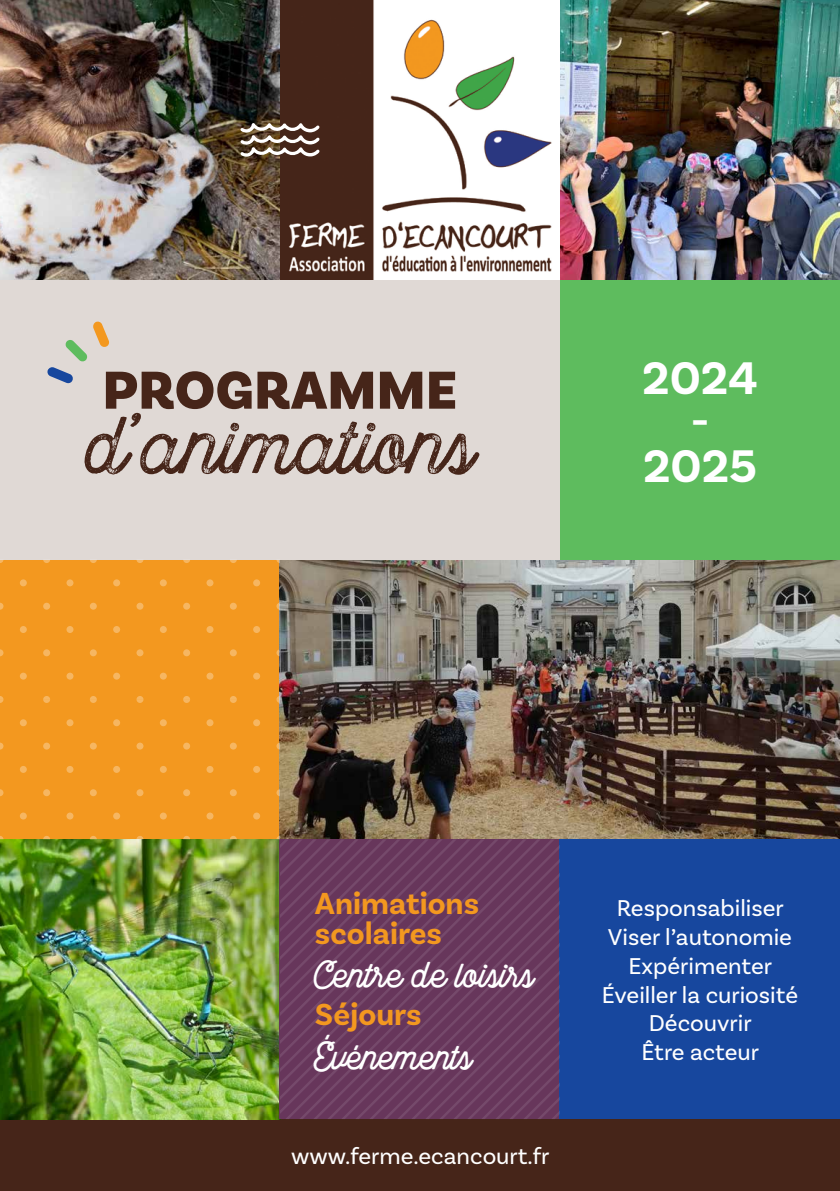
<style>
.page{position:relative;width:840px;height:1191px;background:#fff}
.page>*{position:absolute;margin:0;border:0;box-sizing:border-box;transform-origin:0 0}
.t1{font:700 80px "Local Brewery Three";color:#462519}
.t2{font:900 56px "Basic Sans";letter-spacing:.01em;color:#462519}
.t3{font:700 48px/44px "Basic Sans";color:#fff;text-align:center}
.t4{font:700 36px "Local Brewery";color:#fff}
.t5{font:700 32px/30px "Basic Sans";color:#f3981f}
.t6{font:24px/28.8px "Basic Sans";color:#fff;text-align:center}
</style>
<div class="page">
<div style="left:0;top:1119px;width:839px;height:72px;background:#462519"></div>
<img style="left:0;top:0;width:552px;height:280px">
<div style="left:0;top:559px;width:280px;height:280px;background:#f3981f"></div>
<img style="left:0;top:839px;width:276px;height:280px">
<img style="left:280px;top:559px;width:559px;height:280px">
<img style="left:560px;top:0;width:279px;height:280px">
<div style="left:559px;top:280px;width:280px;height:279px;background:#5ebc5e"></div>
<div style="left:559px;top:839px;width:280px;height:280px;background:#17479e"></div>
<div style="left:0;top:280px;width:559px;height:279px;background:#e0d9d5"></div>
<svg style="left:93px;top:321px;width:16px;height:26px"></svg>
<svg style="left:47px;top:340px;width:40px;height:43px"></svg>
<svg style="left:240px;top:123px;width:79px;height:34px"></svg>
<svg style="left:276px;top:742px;width:4px;height:7px"></svg>
<svg style="left:276px;top:789px;width:4px;height:7px"></svg>
<div style="left:253px;top:719px;width:7px;height:7px;background:#f6b661;border-radius:50%"></div>
<div style="left:230px;top:742px;width:7px;height:7px;background:#f6b661;border-radius:50%"></div>
<div style="left:253px;top:766px;width:7px;height:7px;background:#f6b661;border-radius:50%"></div>
<div style="left:230px;top:789px;width:7px;height:7px;background:#f6b661;border-radius:50%"></div>
<div style="left:253px;top:812px;width:7px;height:7px;background:#f6b661;border-radius:50%"></div>
<svg style="left:230px;top:836px;width:7px;height:3px"></svg>
<div style="left:206px;top:719px;width:7px;height:7px;background:#f6b661;border-radius:50%"></div>
<div style="left:183px;top:742px;width:7px;height:7px;background:#f6b661;border-radius:50%"></div>
<div style="left:206px;top:766px;width:7px;height:7px;background:#f6b661;border-radius:50%"></div>
<div style="left:183px;top:789px;width:7px;height:7px;background:#f6b661;border-radius:50%"></div>
<div style="left:206px;top:812px;width:7px;height:7px;background:#f6b661;border-radius:50%"></div>
<svg style="left:183px;top:836px;width:7px;height:3px"></svg>
<div style="left:160px;top:719px;width:7px;height:7px;background:#f6b661;border-radius:50%"></div>
<div style="left:160px;top:766px;width:7px;height:7px;background:#f6b661;border-radius:50%"></div>
<div style="left:160px;top:812px;width:7px;height:7px;background:#f6b661;border-radius:50%"></div>
<svg style="left:136px;top:742px;width:7px;height:7px"></svg>
<svg style="left:136px;top:789px;width:7px;height:7px"></svg>
<svg style="left:136px;top:836px;width:7px;height:3px"></svg>
<div style="left:113px;top:719px;width:7px;height:7px;background:#f6b661;border-radius:50%"></div>
<div style="left:90px;top:742px;width:7px;height:7px;background:#f6b661;border-radius:50%"></div>
<div style="left:113px;top:766px;width:7px;height:7px;background:#f6b661;border-radius:50%"></div>
<div style="left:90px;top:789px;width:7px;height:7px;background:#f6b661;border-radius:50%"></div>
<div style="left:113px;top:812px;width:7px;height:7px;background:#f6b661;border-radius:50%"></div>
<svg style="left:90px;top:836px;width:7px;height:3px"></svg>
<div style="left:66px;top:719px;width:7px;height:7px;background:#f6b661;border-radius:50%"></div>
<div style="left:43px;top:742px;width:7px;height:7px;background:#f6b661;border-radius:50%"></div>
<div style="left:66px;top:766px;width:7px;height:7px;background:#f6b661;border-radius:50%"></div>
<div style="left:43px;top:789px;width:7px;height:7px;background:#f6b661;border-radius:50%"></div>
<div style="left:66px;top:812px;width:7px;height:7px;background:#f6b661;border-radius:50%"></div>
<svg style="left:43px;top:836px;width:7px;height:3px"></svg>
<div style="left:20px;top:719px;width:7px;height:7px;background:#f6b661;border-radius:50%"></div>
<svg style="left:0;top:742px;width:3px;height:7px"></svg>
<div style="left:20px;top:766px;width:7px;height:7px;background:#f6b661;border-radius:50%"></div>
<svg style="left:0;top:789px;width:3px;height:7px"></svg>
<div style="left:20px;top:812px;width:7px;height:7px;background:#f6b661;border-radius:50%"></div>
<svg style="left:276px;top:559px;width:4px;height:4px"></svg>
<svg style="left:276px;top:602px;width:4px;height:7px"></svg>
<svg style="left:276px;top:649px;width:4px;height:7px"></svg>
<svg style="left:276px;top:696px;width:4px;height:7px"></svg>
<svg style="left:230px;top:559px;width:7px;height:4px"></svg>
<div style="left:253px;top:579px;width:7px;height:7px;background:#f6b661;border-radius:50%"></div>
<svg style="left:230px;top:602px;width:7px;height:7px"></svg>
<div style="left:253px;top:626px;width:7px;height:7px;background:#f6b661;border-radius:50%"></div>
<div style="left:230px;top:649px;width:7px;height:7px;background:#f6b661;border-radius:50%"></div>
<svg style="left:253px;top:672px;width:7px;height:7px"></svg>
<svg style="left:230px;top:696px;width:7px;height:7px"></svg>
<svg style="left:183px;top:559px;width:7px;height:4px"></svg>
<div style="left:206px;top:579px;width:7px;height:7px;background:#f6b661;border-radius:50%"></div>
<svg style="left:183px;top:602px;width:7px;height:7px"></svg>
<div style="left:206px;top:626px;width:7px;height:7px;background:#f6b661;border-radius:50%"></div>
<div style="left:183px;top:649px;width:7px;height:7px;background:#f6b661;border-radius:50%"></div>
<div style="left:206px;top:672px;width:7px;height:7px;background:#f6b661;border-radius:50%"></div>
<svg style="left:183px;top:696px;width:7px;height:7px"></svg>
<div style="left:160px;top:579px;width:7px;height:7px;background:#f6b661;border-radius:50%"></div>
<div style="left:160px;top:626px;width:7px;height:7px;background:#f6b661;border-radius:50%"></div>
<svg style="left:160px;top:672px;width:7px;height:7px"></svg>
<svg style="left:136px;top:559px;width:7px;height:4px"></svg>
<svg style="left:136px;top:602px;width:7px;height:7px"></svg>
<svg style="left:136px;top:649px;width:7px;height:7px"></svg>
<svg style="left:136px;top:696px;width:7px;height:7px"></svg>
<svg style="left:90px;top:559px;width:7px;height:4px"></svg>
<div style="left:113px;top:579px;width:7px;height:7px;background:#f6b661;border-radius:50%"></div>
<svg style="left:90px;top:602px;width:7px;height:7px"></svg>
<div style="left:113px;top:626px;width:7px;height:7px;background:#f6b661;border-radius:50%"></div>
<div style="left:90px;top:649px;width:7px;height:7px;background:#f6b661;border-radius:50%"></div>
<svg style="left:113px;top:672px;width:7px;height:7px"></svg>
<svg style="left:90px;top:696px;width:7px;height:7px"></svg>
<svg style="left:43px;top:559px;width:7px;height:4px"></svg>
<div style="left:66px;top:579px;width:7px;height:7px;background:#f6b661;border-radius:50%"></div>
<svg style="left:43px;top:602px;width:7px;height:7px"></svg>
<div style="left:66px;top:626px;width:7px;height:7px;background:#f6b661;border-radius:50%"></div>
<div style="left:43px;top:649px;width:7px;height:7px;background:#f6b661;border-radius:50%"></div>
<div style="left:66px;top:672px;width:7px;height:7px;background:#f6b661;border-radius:50%"></div>
<svg style="left:43px;top:696px;width:7px;height:7px"></svg>
<div style="left:20px;top:579px;width:7px;height:7px;background:#f6b661;border-radius:50%"></div>
<svg style="left:0;top:602px;width:3px;height:7px"></svg>
<div style="left:20px;top:626px;width:7px;height:7px;background:#f6b661;border-radius:50%"></div>
<svg style="left:0;top:649px;width:3px;height:7px"></svg>
<svg style="left:20px;top:672px;width:7px;height:7px"></svg>
<svg style="left:0;top:696px;width:3px;height:7px"></svg>
<svg style="left:276px;top:836px;width:283px;height:283px;background:#6a3c5e"></svg>
<h2 class="t2" style="left:103px;top:356px;width:356px">PROGRAMME</h2>
<h1 class="t1" style="left:85px;top:398px;width:390px">d’animations</h1>
<h3 class="t3" style="left:642px;top:356px;width:117px">2024 -<br>2025</h3>
<h3 class="t5" style="left:315px;top:888px;width:166px">Animations scolaires</h3>
<h3 class="t4" style="left:315px;top:953px;width:220px">Centre de loisirs</h3>
<h3 class="t5" style="left:315px;top:1000px;width:108px">Séjours</h3>
<h3 class="t4" style="left:315px;top:1035px;width:158px">Événements</h3>
<p class="t6" style="left:291px;top:1141px;width:260px">www.ferme.ecancourt.fr</p>
<p class="t6" style="left:601px;top:893px;width:198px">Responsabiliser<br>Viser l’autonomie<br>Expérimenter<br>Éveiller la curiosité<br>Découvrir<br>Être acteur</p>
</div>
